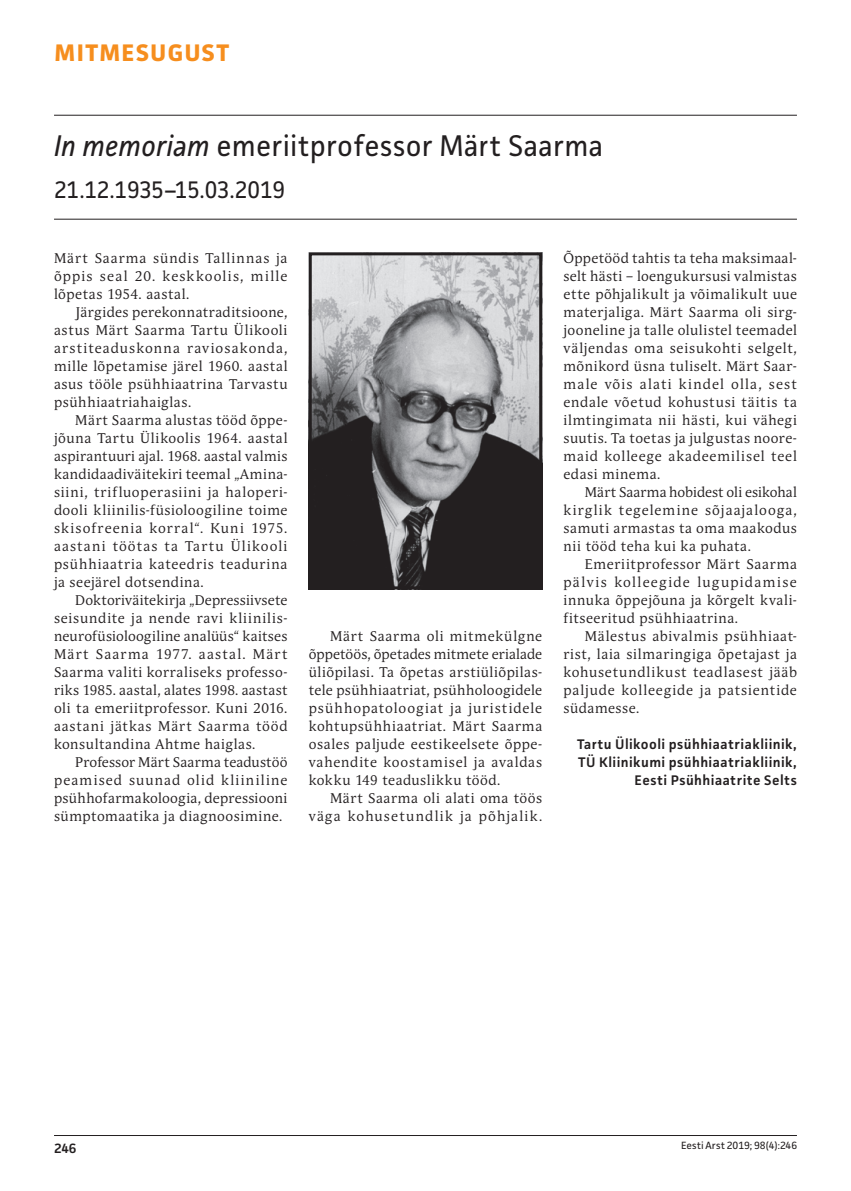
<style>
.page{position:relative;width:851px;height:1191px;background:#fff}
.page>*{position:absolute;margin:0;border:0;box-sizing:border-box;transform-origin:0 0}
.t1{font:30px "Facit";letter-spacing:.01em;color:#231f20;scale:.95 1}
.t2{font:24px "Facit";color:#231f20;scale:.95 1}
.t3{font:700 24px "Facit";color:#f68e1e}
.t4{font:13.95px/18px "Andulka Book Pro";letter-spacing:.055em;color:#231f20;text-align:justify}
.t5{font:600 13.95px/18px "Facit";letter-spacing:.03em;color:#231f20;text-align:right}
.t6{font:600 13.5px "Facit";color:#231f20}
.t7{font:10.5px "Facit";letter-spacing:.005em;color:#231f20}
.s1{font-style:italic}
</style>
<div class="page">
<hr style="left:54px;top:1135px;width:742px;height:1px;background:#231f20">
<hr style="left:54px;top:115px;width:742px;height:1px;background:#231f20">
<hr style="left:54px;top:219px;width:742px;height:1px;background:#231f20">
<img style="left:313px;top:256px;width:225px;height:329px">
<div style="left:309px;top:252px;width:233px;height:337px;border:3px solid #231f20"></div>
<h2 class="t3" style="left:55px;top:38px;width:17px">MITMESUGUST</h2>
<h1 class="t1" style="left:54px;top:127px;width:579px"><span class="s1">In memoriam</span> emeriitprofessor Märt Saarma</h1>
<h2 class="t2" style="left:54px;top:175px;width:245px">21.12.1935–15.03.2019</h2>
<p class="t4" style="left:54px;top:249px;width:235px">Märt Saarma sündis Tallinnas ja õppis seal 20. keskkoolis, mille lõpetas 1954. aastal.</p>
<p class="t4" style="left:54px;top:303px;width:235px;text-indent:21px">Järgides perekonnatraditsioone, astus Märt Saarma Tartu Ülikooli arstiteaduskonna raviosakonda, mille lõpetamise järel 1960. aastal asus tööle psühhiaatrina Tarvastu psühhiaatriahaiglas.</p>
<p class="t4" style="left:54px;top:411px;width:235px;text-indent:21px">Märt Saarma alustas tööd õppe&shy;jõuna Tartu Ülikoolis 1964. aastal aspirantuuri ajal. 1968. aastal valmis kandidaadiväitekiri teemal „Amina&shy;siini, trifluoperasiini ja haloperi&shy;dooli kliinilis-füsioloogiline toime skisofreenia korral“. Kuni 1975. aastani töötas ta Tartu Ülikooli psühhiaatria kateedris teadurina ja seejärel dotsendina.</p>
<p class="t4" style="left:54px;top:591px;width:235px;text-indent:21px">Doktoriväitekirja „Depressiivsete seisundite ja nende ravi kliinilis&shy;neurofüsioloogiline analüüs“ kaitses Märt Saarma 1977. aastal. Märt Saarma valiti korraliseks professo&shy;riks 1985. aastal, alates 1998. aastast oli ta emeriitprofessor. Kuni 2016. aastani jätkas Märt Saarma tööd konsultandina Ahtme haiglas.</p>
<p class="t4" style="left:54px;top:753px;width:235px;text-indent:21px">Professor Märt Saarma teadustöö peamised suunad olid kliiniline psühhofarmakoloogia, depressiooni sümptomaatika ja diagnoosimine.</p>
<p class="t4" style="left:309px;top:626px;width:235px;text-indent:21px">Märt Saarma oli mitmekülgne õppetöös, õpetades mitmete erialade üliõpilasi. Ta õpetas arstiüliõpilas&shy;tele psühhiaatriat, psühholoogidele psühhopatoloogiat ja juristidele kohtupsühhiaatriat. Märt Saarma osales paljude eestikeelsete õppe&shy;vahendite koostamisel ja avaldas kokku 149 teaduslikku tööd.</p>
<p class="t4" style="left:309px;top:789px;width:235px;text-align:right">Märt Saarma oli alati oma töös väga kohusetundlik ja põhjalik.</p>
<p class="t4" style="left:563px;top:249px;width:235px">Õppetööd tahtis ta teha maksimaal&shy;selt hästi – loengukursusi valmistas ette põhjalikult ja võimalikult uue materjaliga. Märt Saarma oli sirg&shy;jooneline ja talle olulistel teemadel väljendas oma seisukohti selgelt, mõnikord üsna tuliselt. Märt Saar&shy;male võis alati kindel olla, sest endale võetud kohustusi täitis ta ilmtingimata nii hästi, kui vähegi suutis. Ta toetas ja julgustas noore&shy;maid kolleege akadeemilisel teel edasi minema.</p>
<p class="t4" style="left:563px;top:483px;width:235px;text-indent:21px">Märt Saarma hobidest oli esikohal kirglik tegelemine sõjaajalooga, samuti armastas ta oma maakodus nii tööd teha kui ka puhata.</p>
<p class="t4" style="left:563px;top:555px;width:235px;text-indent:21px">Emeriitprofessor Märt Saarma pälvis kolleegide lugupidamise innuka õppejõuna ja kõrgelt kvali&shy;fitseeritud psühhiaatrina.</p>
<p class="t4" style="left:563px;top:627px;width:235px;text-indent:21px">Mälestus abivalmis psühhiaat&shy;rist, laia silmaringiga õpetajast ja kohusetundlikust teadlasest jääb paljude kolleegide ja patsientide südamesse.</p>
<p class="t5" style="left:577px;top:735px;width:221px">Tartu Ülikooli psühhiaatriakliinik,<br>TÜ Kliinikumi psühhiaatriakliinik,<br>Eesti Psühhiaatrite Selts</p>
<p class="t6" style="left:54px;top:1139px;width:24px">246</p>
<p class="t7" style="left:681px;top:1139px;width:118px">Eesti Arst 2019; 98(4):246</p>
</div>
